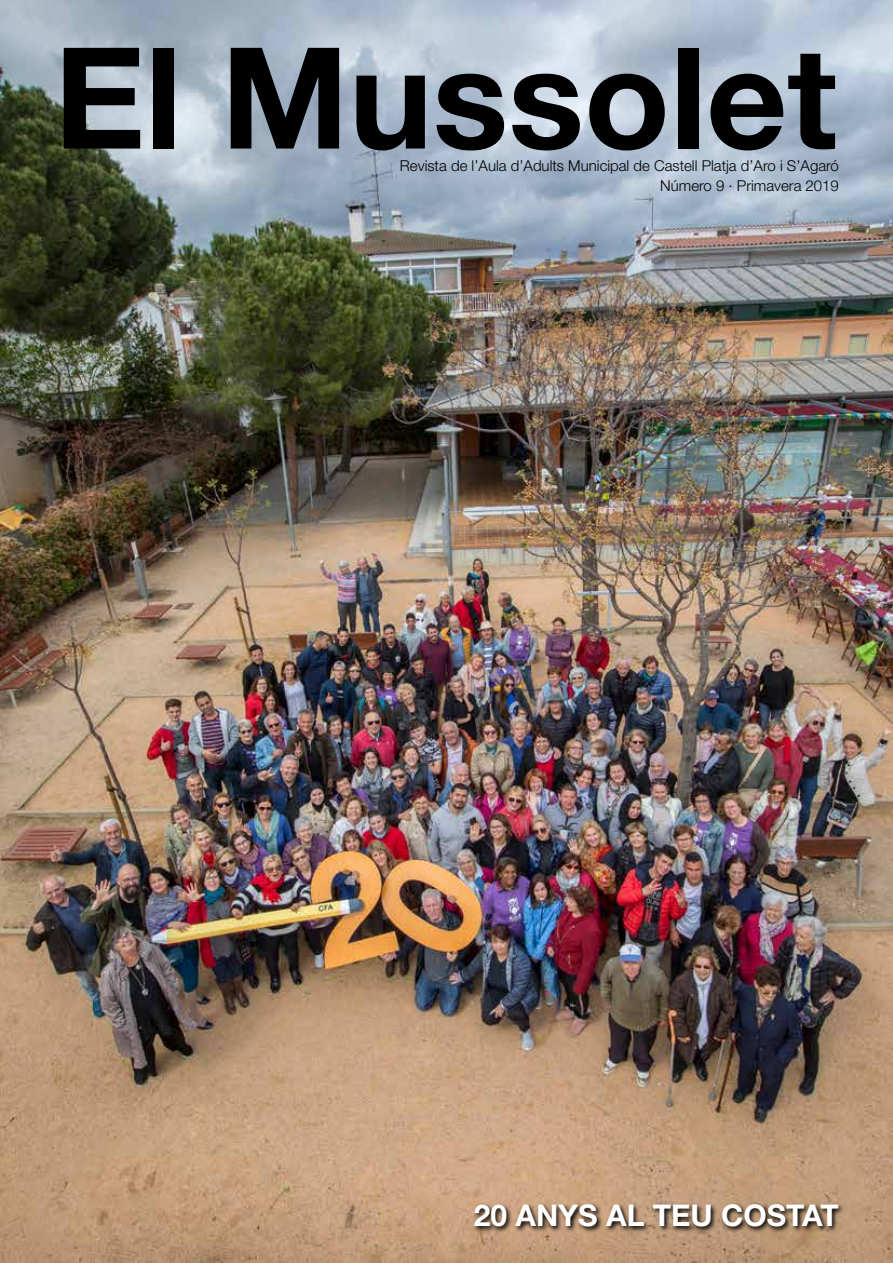
<style>
.page{position:relative;width:893px;height:1263px;background:#fff}
.page>*{position:absolute;margin:0;border:0;box-sizing:border-box;transform-origin:0 0}
.t1{font:700 141px "Helvetica Neue LT Std";color:#000}
.t2{font:700 30px "Helvetica Neue LT Std";color:#fff}
.t3{font:300 15px/19.5px "Helvetica Neue LT Std";color:#000;text-align:right}
</style>
<div class="page">
<img style="left:0;top:0;width:893px;height:1263px">
<svg style="left:472px;top:1202px;width:373px;height:31px;background:#876d56"></svg>
<h1 class="t1" style="left:54px;top:11px;width:784px">El Mussolet</h1>
<p class="t3" style="left:400px;top:156px;width:441px">Revista de l’Aula d’Adults Municipal de Castell Platja d’Aro i S’Agaró<br>Número 9 · Primavera 2019</p>
<h2 class="t2" style="left:474px;top:1197px;width:367px">20 ANYS AL TEU COSTAT</h2>
</div>
